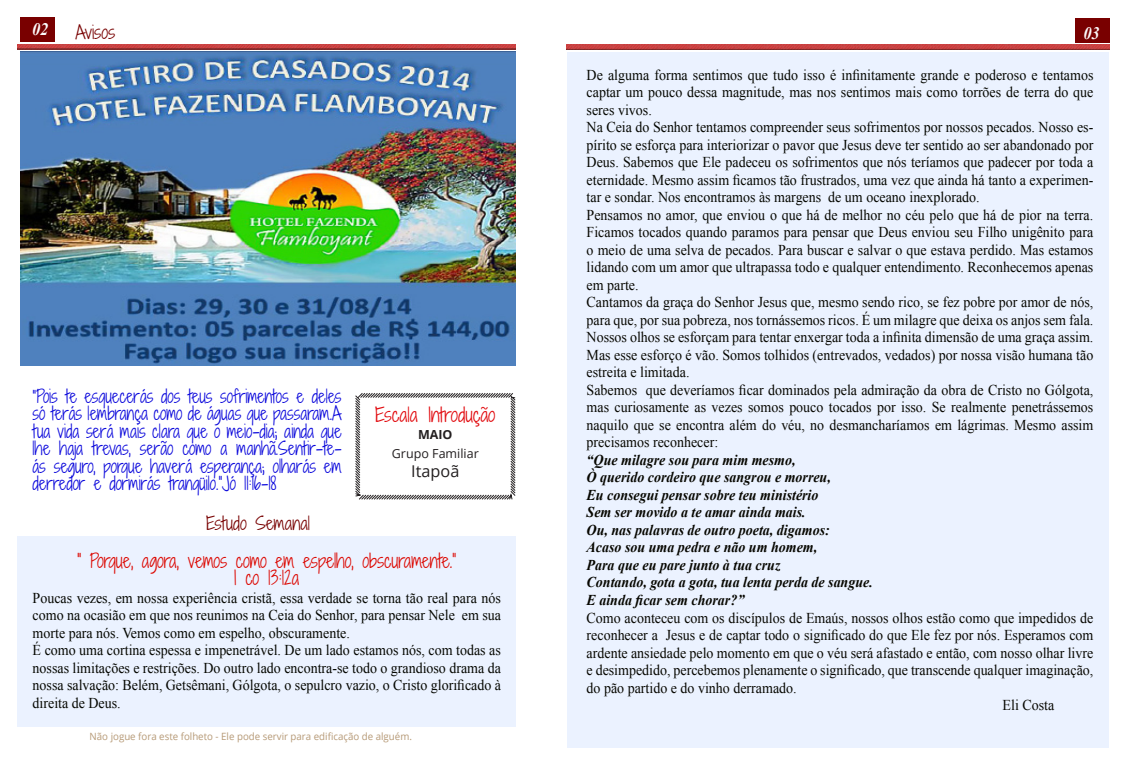
<style>
.page{position:relative;width:1127px;height:766px;background:#fff}
.page>*{position:absolute;margin:0;border:0;box-sizing:border-box;transform-origin:0 0}
.t1{font:300 18.75px "Shadows Into";color:#dc0700;scale:.93 1}
.t2{font:300 18.75px "Shadows Into";color:#e1090d}
.t3{font:300 17.5px/17.5px "Shadows Into";color:#0906db;text-align:justify;scale:.93 1}
.t4{font:300 17.5px "Shadows Into";color:#780000}
.t5{font:italic 700 17.5px "Times New Roman";color:#fdfcfc;scale:.93 1}
.t6{font:italic 700 17.5px "Times New Roman";color:#fbf7f9;scale:.93 1}
.t7{font:16.25px "Open Sans";color:#231f20}
.t8{font:15px/17.5px "Times New Roman";color:#070700;text-align:justify;scale:.93 1}
.t9{font:15px/17.5px "Times New Roman";color:#050700;text-align:justify;scale:.93 1}
.t10{font:italic 700 15px "Times New Roman";color:#070700;scale:.93 1}
.t11{font:12.5px "Open Sans";color:#231f20}
.t12{font:700 12.5px "Open Sans";color:#231f20}
.t13{font:10px "Open Sans";color:#b69976}
.s1{font-size:16.25px}
</style>
<div class="page">
<div style="left:20px;top:17px;width:34px;height:25px;background:#790000"></div>
<div style="left:1075px;top:18px;width:34px;height:25px;background:#790000"></div>
<img style="left:17px;top:44px;width:499px;height:5px">
<img style="left:566px;top:45px;width:543px;height:4px">
<div style="left:567px;top:52px;width:541px;height:695px;background:#ebf2ff"></div>
<div style="left:18px;top:536px;width:498px;height:190px;background:#ebf2ff"></div>
<img style="left:20px;top:52px;width:495px;height:314px">
<svg style="left:355px;top:393px;width:161px;height:107px"></svg>
<p class="t5" style="left:32px;top:17px;width:19px">02</p>
<p class="t6" style="left:1083px;top:21px;width:19px">03</p>
<p class="t4" style="left:76px;top:19px;width:41px">Avisos</p>
<p class="t3" style="left:33px;top:387px;width:334px"><span class="s1">“</span>Pois te esquecerás dos teus sofrimentos e deles só terás lembrança como de águas que passaram.A tua vida será mais clara que o meio-dia; ainda que lhe haja trevas, serão como a manhã.Sentir-te&shy;ás seguro, porque haverá esperança; olharás em derredor e dormirás tranqüilo.”Jó 11:16-18</p>
<p class="t4" style="left:206px;top:510px;width:105px">Estudo Semanal</p>
<p class="t2" style="left:375px;top:400px;width:122px">Escala Introdução</p>
<p class="t12" style="left:418px;top:425px;width:36px">MAIO</p>
<p class="t11" style="left:392px;top:444px;width:88px">Grupo Familiar</p>
<p class="t7" style="left:411px;top:459px;width:50px">Itapoã</p>
<p class="t1" style="left:77px;top:546px;width:409px">“ Porque, agora, vemos como em espelho, obscuramente.”</p>
<p class="t1" style="left:234px;top:564px;width:71px">I co 13:12a</p>
<p class="t9" style="left:33px;top:588px;width:505px">Poucas vezes, em nossa experiência cristã, essa verdade se torna tão real para nós como na ocasião em que nos reunimos na Ceia do Senhor, para pensar Nele em sua morte para nós. Vemos como em espelho, obscuramente.</p>
<p class="t9" style="left:33px;top:641px;width:505px">É como uma cortina espessa e impenetrável. De um lado estamos nós, com todas as nossas limitações e restrições. Do outro lado encontra-se todo o grandioso drama da nossa salvação: Belém, Getsêmani, Gólgota, o sepulcro vazio, o Cristo glorificado à direita de Deus.</p>
<p class="t13" style="left:90px;top:729px;width:324px">Não jogue fora este folheto - Ele pode servir para edificação de alguém.</p>
<p class="t9" style="left:587px;top:65px;width:546px">De alguma forma sentimos que tudo isso é infinitamente grande e poderoso e tentamos captar um pouco dessa magnitude, mas nos sentimos mais como torrões de terra do que seres vivos.</p>
<p class="t9" style="left:587px;top:118px;width:546px">Na Ceia do Senhor tentamos compreender seus sofrimentos por nossos pecados. Nosso es&shy;pírito se esforça para interiorizar o pavor que Jesus deve ter sentido ao ser abandonado por Deus. Sabemos que Ele padeceu os sofrimentos que nós teríamos que padecer por toda a eternidade. Mesmo assim ficamos tão frustrados, uma vez que ainda há tanto a experimen&shy;tar e sondar. Nos encontramos às margens de um oceano inexplorado.</p>
<p class="t8" style="left:587px;top:205px;width:546px">Pensamos no amor, que enviou o que há de melhor no céu pelo que há de pior na terra.<br>Ficamos tocados quando paramos para pensar que Deus enviou seu Filho unigênito para o meio de uma selva de pecados. Para buscar e salvar o que estava perdido. Mas estamos lidando com um amor que ultrapassa todo e qualquer entendimento. Reconhecemos apenas em parte.</p>
<p class="t8" style="left:587px;top:293px;width:546px">Cantamos da graça do Senhor Jesus que, mesmo sendo rico, se fez pobre por amor de nós, para que, por sua pobreza, nos tornássemos ricos. É um milagre que deixa os anjos sem fala.<br>Nossos olhos se esforçam para tentar enxergar toda a infinita dimensão de uma graça assim.<br>Mas esse esforço é vão. Somos tolhidos (entrevados, vedados) por nossa visão humana tão estreita e limitada.</p>
<p class="t8" style="left:587px;top:380px;width:546px">Sabemos que deveríamos ficar dominados pela admiração da obra de Cristo no Gólgota, mas curiosamente as vezes somos pouco tocados por isso. Se realmente penetrássemos naquilo que se encontra além do véu, no desmancharíamos em lágrimas. Mesmo assim precisamos reconhecer:</p>
<p class="t10" style="left:587px;top:449px;width:226px">“Que milagre sou para mim mesmo,</p>
<p class="t10" style="left:587px;top:467px;width:264px">Ò querido cordeiro que sangrou e morreu,</p>
<p class="t10" style="left:587px;top:484px;width:251px">Eu consegui pensar sobre teu ministério</p>
<p class="t10" style="left:587px;top:502px;width:237px">Sem ser movido a te amar ainda mais.</p>
<p class="t10" style="left:587px;top:519px;width:263px">Ou, nas palavras de outro poeta, digamos:</p>
<p class="t10" style="left:587px;top:537px;width:250px">Acaso sou uma pedra e não um homem,</p>
<p class="t10" style="left:587px;top:554px;width:210px">Para que eu pare junto à tua cruz</p>
<p class="t10" style="left:587px;top:572px;width:309px">Contando, gota a gota, tua lenta perda de sangue.</p>
<p class="t10" style="left:587px;top:589px;width:171px">E ainda ficar sem chorar?”</p>
<p class="t8" style="left:587px;top:608px;width:546px">Como aconteceu com os discípulos de Emaús, nossos olhos estão como que impedidos de reconhecer a Jesus e de captar todo o significado do que Ele fez por nós. Esperamos com ardente ansiedade pelo momento em que o véu será afastado e então, com nosso olhar livre e desimpedido, percebemos plenamente o significado, que transcende qualquer imaginação, do pão partido e do vinho derramado.</p>
<p class="t8" style="left:1002px;top:695px;width:57px">Eli Costa</p>
</div>
